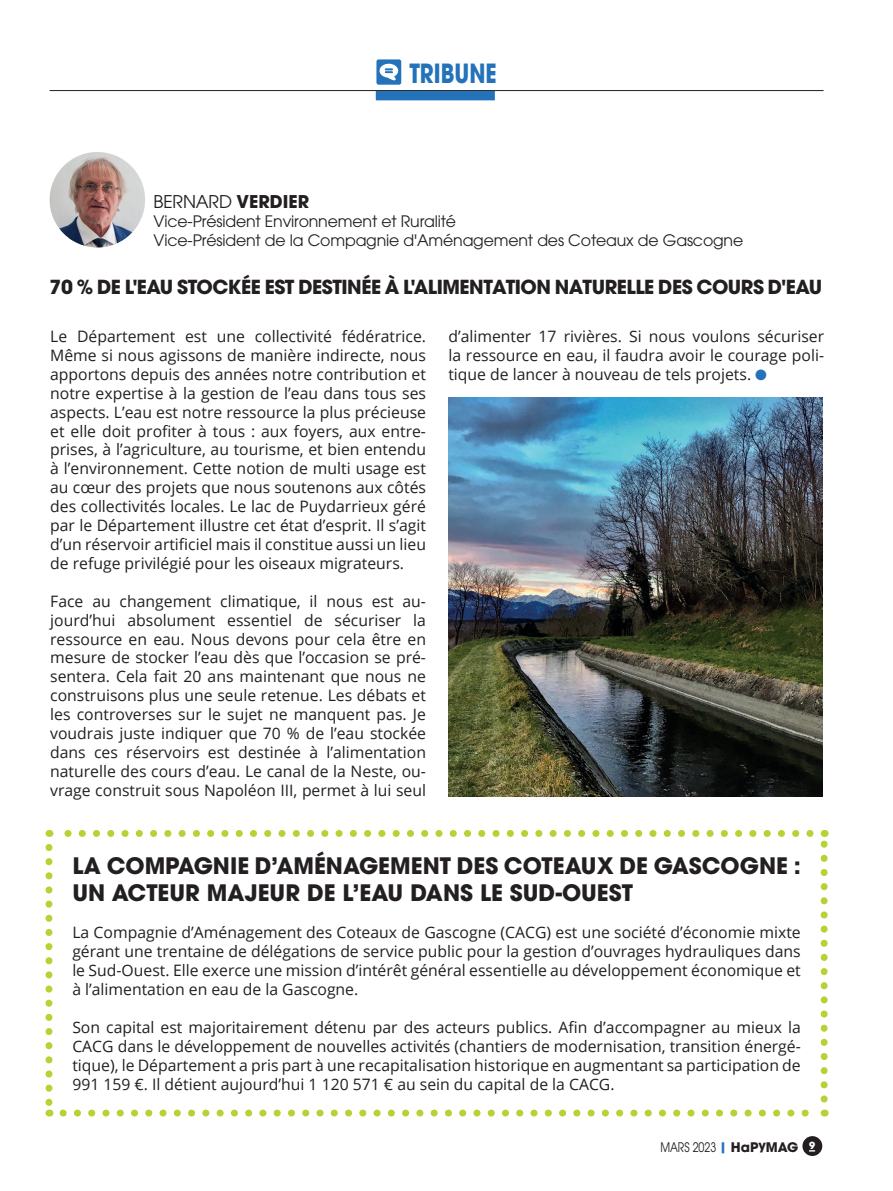
<style>
.page{position:relative;width:893px;height:1191px;background:#fff}
.page>*{position:absolute;margin:0;border:0;box-sizing:border-box;transform-origin:0 0}
.t1{font:700 26.25px "ITC Avant Garde Pro";color:#2472ba;scale:.81 1}
.t2{font:700 22.57px/27.1px "ITC Avant Garde Pro";color:#231f20}
.t3{font:700 19.25px "ITC Avant Garde Pro";letter-spacing:-.025em;color:#231f20}
.t4{font:17.5px "ITC Avant Garde Pro";letter-spacing:-.01em;color:#231f20}
.t5{font:15.75px/18.9px "Open Sans";color:#231f20;text-align:justify}
.t6{font:15.75px/18.9px "ITC Avant Garde Pro";letter-spacing:-.01em;color:#231f20}
.t7{font:13.12px "ITC Avant Garde Pro";color:#231f20;scale:.81 1}
.s1{font-weight:700}
.s2{color:#2472ba}
.s3{font-weight:700;color:#2472ba}
</style>
<div class="page">
<div style="left:802px;top:1136px;width:20px;height:20px;background:#231f20;border-radius:50%"></div>
<hr style="left:50px;top:90px;width:773px;height:1px;background:#231f20">
<div style="left:376px;top:91px;width:119px;height:9px;background:#2472ba"></div>
<div style="left:377px;top:60px;width:23px;height:24px;background:#2472ba"></div>
<div style="left:376px;top:59px;width:25px;height:26px;border:2px solid #2472ba"></div>
<svg style="left:379px;top:64px;width:19px;height:17px"></svg>
<svg style="left:63px;top:1109px;width:746px;height:7px"></svg>
<svg style="left:64px;top:830px;width:746px;height:7px"></svg>
<svg style="left:45px;top:847px;width:7px;height:269px"></svg>
<svg style="left:821px;top:830px;width:7px;height:269px"></svg>
<img style="left:448px;top:397px;width:374px;height:400px">
<img style="left:50px;top:152px;width:95px;height:95px;border-radius:48px">
<h1 class="t1" style="left:409px;top:56px;width:109px">TRIBUNE</h1>
<p class="t4" style="left:154px;top:190px;width:157px">BERNARD <span class="s1">VERDIER</span></p>
<p class="t6" style="left:154px;top:211px;width:591px">Vice-Président Environnement et Ruralité<br>Vice-Président de la Compagnie d'Aménagement des Coteaux de Gascogne</p>
<p class="t3" style="left:50px;top:274px;width:774px">70 % DE L'EAU STOCKÉE EST DESTINÉE À L'ALIMENTATION NATURELLE DES COURS D'EAU</p>
<p class="t5" style="left:50px;top:326px;width:377px">Le Département est une collectivité fédératrice.<br>Même si nous agissons de manière indirecte, nous apportons depuis des années notre contribution et notre expertise à la gestion de l’eau dans tous ses aspects. L’eau est notre ressource la plus précieuse et elle doit profiter à tous : aux foyers, aux entre&shy;prises, à l’agriculture, au tourisme, et bien entendu à l’environnement. Cette notion de multi usage est au cœur des projets que nous soutenons aux côtés des collectivités locales. Le lac de Puydarrieux géré par le Département illustre cet état d’esprit. Il s’agit d’un réservoir artificiel mais il constitue aussi un lieu de refuge privilégié pour les oiseaux migrateurs.</p>
<p class="t5" style="left:50px;top:591px;width:377px">Face au changement climatique, il nous est au&shy;jourd’hui absolument essentiel de sécuriser la ressource en eau. Nous devons pour cela être en mesure de stocker l’eau dès que l’occasion se pré&shy;sentera. Cela fait 20 ans maintenant que nous ne construisons plus une seule retenue. Les débats et les controverses sur le sujet ne manquent pas. Je voudrais juste indiquer que 70 % de l’eau stockée dans ces réservoirs est destinée à l’alimentation naturelle des cours d’eau. Le canal de la Neste, ou&shy;vrage construit sous Napoléon III, permet à lui seul</p>
<p class="t5" style="left:448px;top:326px;width:377px">d’alimenter 17 rivières. Si nous voulons sécuriser la ressource en eau, il faudra avoir le courage poli&shy;tique de lancer à nouveau de tels projets. <span class="s2">●</span></p>
<h2 class="t2" style="left:72px;top:851px;width:730px">LA COMPAGNIE D’AMÉNAGEMENT DES COTEAUX DE GASCOGNE :<br>UN ACTEUR MAJEUR DE L’EAU DANS LE SUD-OUEST</h2>
<p class="t5" style="left:72px;top:922px;width:730px">La Compagnie d’Aménagement des Coteaux de Gascogne (CACG) est une société d’économie mixte gérant une trentaine de délégations de service public pour la gestion d’ouvrages hydrauliques dans le Sud-Ouest. Elle exerce une mission d’intérêt général essentielle au développement économique et à l’alimentation en eau de la Gascogne.</p>
<p class="t5" style="left:72px;top:1017px;width:730px">Son capital est majoritairement détenu par des acteurs publics. Afin d’accompagner au mieux la CACG dans le développement de nouvelles activités (chantiers de modernisation, transition énergé&shy;tique), le Département a pris part à une recapitalisation historique en augmentant sa participation de 991 159 €. Il détient aujourd’hui 1 120 571 € au sein du capital de la CACG.</p>
<p class="t7" style="left:660px;top:1139px;width:193px">MARS 2023 <span class="s3">|</span> <span class="s1">HaP</span><sup>y</sup><span class="s1">MAG</span> <sup>9</sup></p>
</div>
